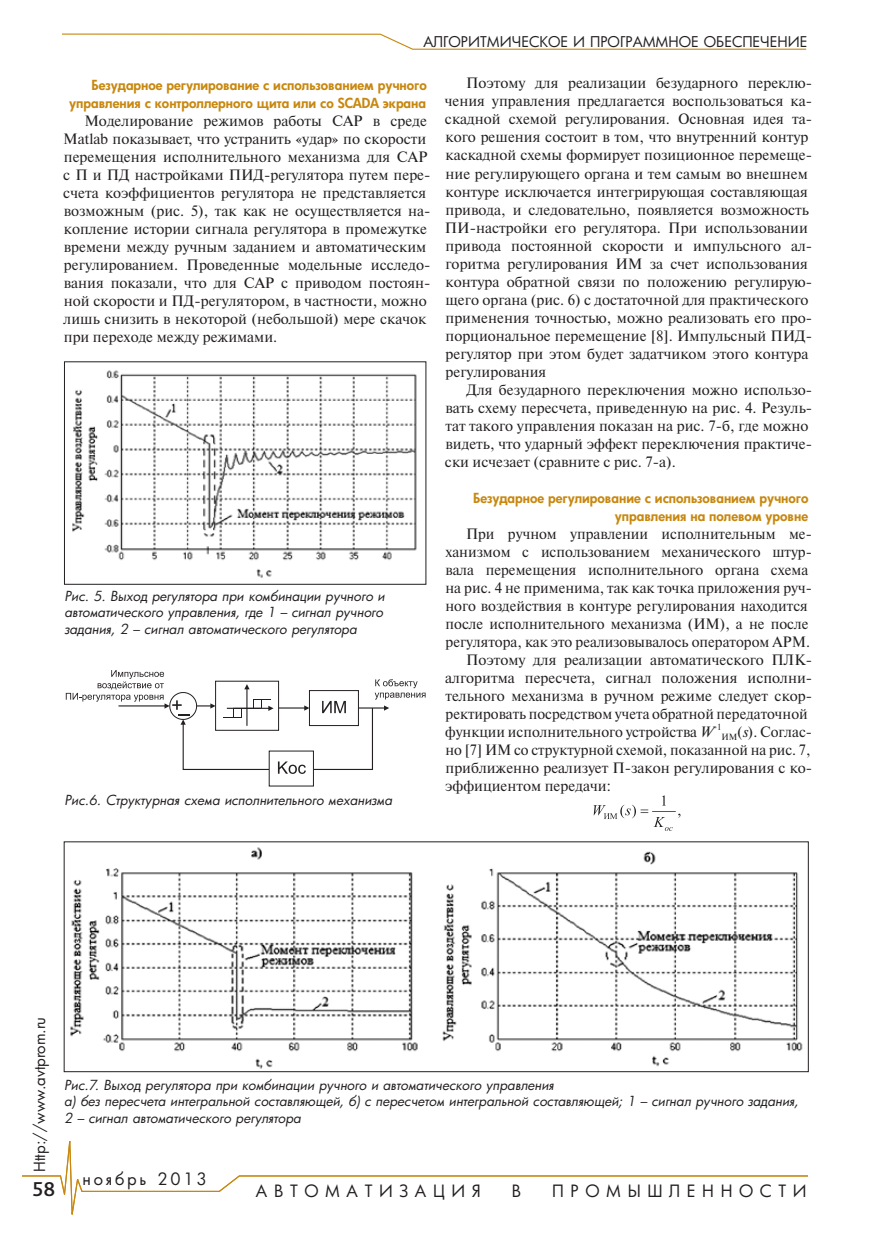
<style>
.page{position:relative;width:893px;height:1234px;background:#fff}
.page>*{position:absolute;margin:0;border:0;box-sizing:border-box;transform-origin:0 0}
.t1{font:500 21px "Bliss Pro";color:#231f20}
.t2{font:16.5px "Futura Cyr";letter-spacing:.4em;color:#231f20}
.t3{font:16.5px "Futura Cyr";letter-spacing:.17em;color:#231f20}
.t4{font:15px/18px "Newton C";color:#231f20}
.t5{font:15px "Futura Cyr";color:#231f20}
.t6{font:14.4px "Futura Cyr";color:#231f20}
.st_Avtor{font:italic 13.5px/16.5px "Futura Cyr";color:#231f20;text-align:justify}
.t7{font:800 13.5px/18px "Futura Cyr";color:#c8880f;text-align:right}
.t8{font:9px "Newton C";color:#231f20}
.s1{font-style:italic}
</style>
<div class="page">
<svg style="left:22px;top:1141px;width:786px;height:74px"></svg>
<svg style="left:62px;top:33px;width:745px;height:17px"></svg>
<svg style="left:593px;top:795px;width:87px;height:35px"></svg>
<img style="left:72px;top:370px;width:345px;height:208px">
<img style="left:70px;top:847px;width:733px;height:222px">
<svg style="left:66px;top:670px;width:360px;height:103px"></svg>
<p class="t6" style="left:423px;top:33px;width:386px">АЛГОРИТМИЧЕСКОЕ И ПРОГРАММНОЕ ОБЕСПЕЧЕНИЕ</p>
<p class="t7" style="left:69px;top:76px;width:359px">Безударное регулирование с использованием ручного управления с контроллерного щита или со SCADA экрана</p>
<p class="t4" style="left:63px;top:112px;width:369px;text-indent:21px">Моделирование режимов работы САР в среде Matlab показывает, что устранить «удар» по скорости перемещения исполнительного механизма для САР с П и ПД настройками ПИД-регулятора путем пере&shy;счета коэффициентов регулятора не представляется возможным (рис. 5), так как не осуществляется на&shy;копление истории сигнала регулятора в промежутке времени между ручным заданием и автоматическим регулированием. Проведенные модельные исследо&shy;вания показали, что для САР с приводом постоян&shy;ной скорости и ПД-регулятором, в частности, можно лишь снизить в некоторой (небольшой) мере скачок при переходе между режимами.</p>
<p class="t4" style="left:445px;top:74px;width:369px;text-indent:21px">Поэтому для реализации безударного переклю&shy;чения управления предлагается воспользоваться ка&shy;скадной схемой регулирования. Основная идея та&shy;кого решения состоит в том, что внутренний контур каскадной схемы формирует позиционное перемеще&shy;ние регулирующего органа и тем самым во внешнем контуре исключается интегрирующая составляющая привода, и следовательно, появляется возможность ПИ-настройки его регулятора. При использовании привода постоянной скорости и импульсного ал&shy;горитма регулирования ИМ за счет использования контура обратной связи по положению регулирую&shy;щего органа (рис. 6) с достаточной для практического применения точностью, можно реализовать его про&shy;порциональное перемещение [8]. Импульсный ПИД&shy;регулятор при этом будет задатчиком этого контура регулирования</p>
<p class="t4" style="left:445px;top:380px;width:369px;text-indent:22px">Для безударного переключения можно использо&shy;вать схему пересчета, приведенную на рис. 4. Резуль&shy;тат такого управления показан на рис. 7‑б, где можно видеть, что ударный эффект переключения практиче&shy;ски исчезает (сравните с рис. 7-а).</p>
<p class="t7" style="left:473px;top:489px;width:337px">Безударное регулирование с использованием ручного управления на полевом уровне</p>
<p class="t4" style="left:445px;top:524px;width:368px;text-indent:21px">При ручном управлении исполнительным ме&shy;ханизмом с использованием механического штур&shy;вала перемещения исполнительного органа схема на рис. 4 не применима, так как точка приложения руч&shy;ного воздействия в контуре регулирования находится после исполнительного механизма (ИМ), а не после регулятора, как это реализовывалось оператором АРМ.</p>
<p class="t4" style="left:445px;top:650px;width:369px;text-indent:21px">Поэтому для реализации автоматического ПЛК&shy;алгоритма пересчета, сигнал положения исполни&shy;тельного механизма в ручном режиме следует скор&shy;ректировать посредством учета обратной передаточной функции исполнительного устройства <span class="s1">W</span></p>
<p class="st_Avtor" style="left:64px;top:587px;width:322px">Рис. 5. Выход регулятора при комбинации ручного и автоматического управления, где 1 – сигнал ручного задания, 2 – сигнал автоматического регулятора</p>
<p class="t8" style="left:713px;top:721px;width:10px">‑1</p>
<p class="t4" style="left:445px;top:722px;width:368px;text-align:justify;text-indent:276px"><sub>ИМ</sub>(<span class="s1">s</span>). Соглас&shy;но [7] ИМ со структурной схемой, показанной на рис. 7, приближенно реализует П‑закон регулирования с ко&shy;эффициентом передачи:</p>
<p class="st_Avtor" style="left:64px;top:791px;width:329px">Рис.6. Структурная схема исполнительного механизма</p>
<p class="t5" style="left:30px;top:1171px;width:157px;rotate:-90deg">Http://www.avtprom.ru</p>
<p class="st_Avtor" style="left:64px;top:1076px;width:491px">Рис.7. Выход регулятора при комбинации ручного и автоматического управления</p>
<p class="st_Avtor" style="left:64px;top:1092px;width:736px">а) без пересчета интегральной составляющей, б) с пересчетом интегральной составляющей; 1 – сигнал ручного задания,<br>2 – сигнал автоматического регулятора</p>
<p class="t3" style="left:82px;top:1168px;width:126px">ноябрь 2013</p>
<h1 class="t1" style="left:33px;top:1175px;width:24px">58</h1>
<p class="t2" style="left:256px;top:1180px;width:226px">АВТОМАТИЗАЦИЯ</p>
<p class="t2" style="left:512px;top:1180px;width:11px">В</p>
<p class="t2" style="left:552px;top:1180px;width:256px">ПРОМЫШЛЕННОСТИ</p>
</div>
